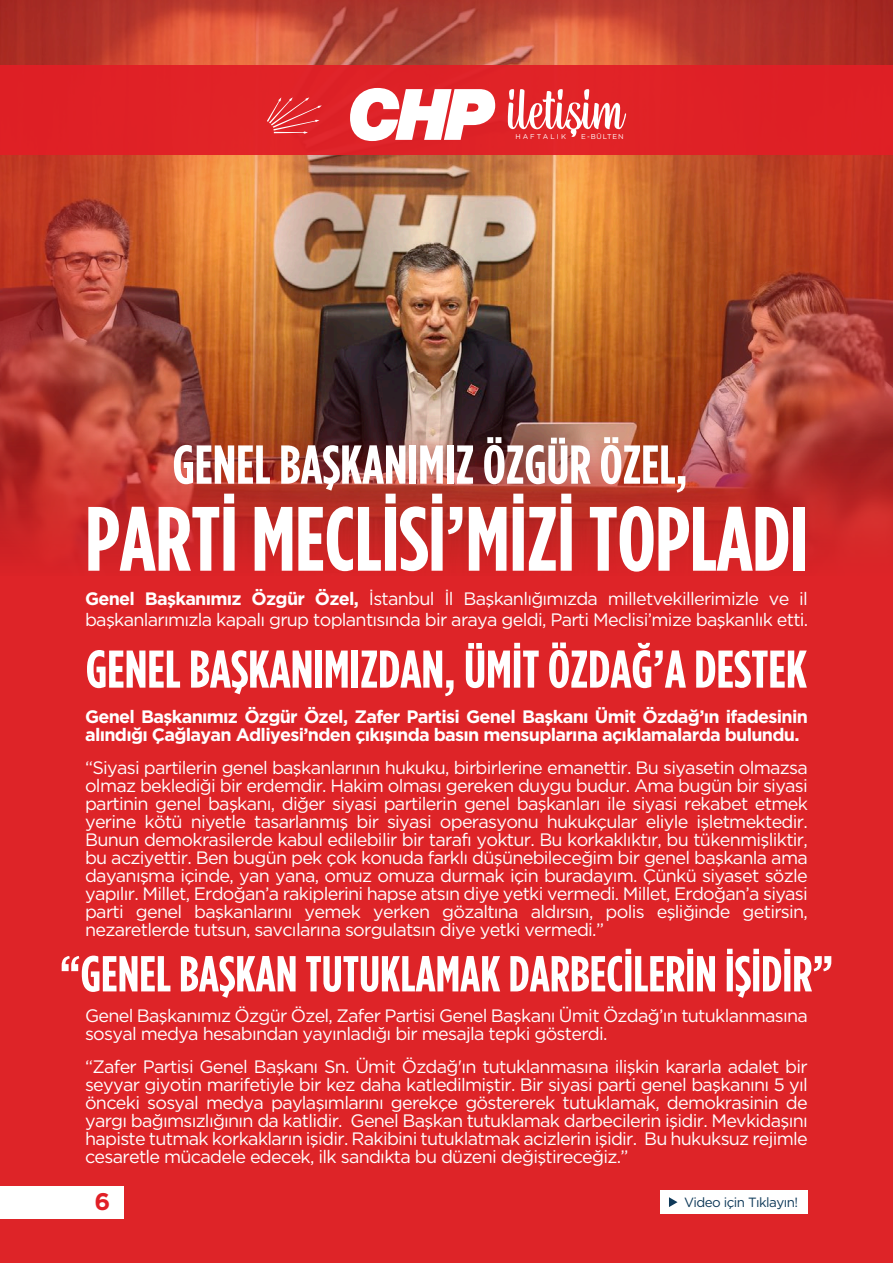
<style>
.page{position:relative;width:893px;height:1263px;background:#fff}
.page>*{position:absolute;margin:0;border:0;box-sizing:border-box;transform-origin:0 0}
.t1{font:700 91.05px "Gotham Cond";letter-spacing:-.005em;color:#fff}
.t2{font:700 54.6px "Gotham Cond";color:#fff}
.t3{font:700 52.95px "Gotham Cond";color:#fff}
.t4{font:700 50.4px "Gotham Cond";color:#fff}
.t5{font:700 24px "Gotham";color:#e11f26}
.t6{font:18px/18px "Gotham";letter-spacing:-.04em;color:#fff}
.t7{font:700 18px/18px "Gotham";letter-spacing:-.04em;color:#fff}
.t8{font:13.35px "Gotham";letter-spacing:-.04em;color:#0e3959}
.t9{font:6.9px "Gotham Book TR";letter-spacing:.3em;color:#fff}
.t10{font:6.9px "Gotham Book TR";letter-spacing:.255em;color:#fff}
.s1{font-weight:700}
</style>
<div class="page">
<div style="left:0;top:440px;width:893px;height:823px;background:#de2428"></div>
<img style="left:0;top:0;width:893px;height:563px">
<div style="left:0;top:1186px;width:124px;height:32px;background:#fff"></div>
<div style="left:0;top:66px;width:893px;height:89px;background:#e11f26"></div>
<svg style="left:267px;top:97px;width:55px;height:37px"></svg>
<svg style="left:507px;top:89px;width:119px;height:48px"></svg>
<svg style="left:350px;top:88px;width:145px;height:53px"></svg>
<div style="left:660px;top:1190px;width:148px;height:24px;background:#fff"></div>
<svg style="left:669px;top:1197px;width:8px;height:10px"></svg>
<p class="t9" style="left:515px;top:133px;width:52px">HAFTALIK</p>
<p class="t10" style="left:581px;top:133px;width:44px">E-BÜLTEN</p>
<h2 class="t2" style="left:173px;top:432px;width:516px">GENEL BAŞKANIMIZ ÖZGÜR ÖZEL,</h2>
<h1 class="t1" style="left:85px;top:485px;width:724px">PARTİ MECLİSİ’MİZİ TOPLADI</h1>
<p class="t6" style="left:85px;top:587px;width:725px;line-height:21px"><span class="s1">Genel Başkanımız Özgür Özel,</span> İstanbul İl Başkanlığımızda milletvekillerimizle ve il başkanlarımızla kapalı grup toplantısında bir araya geldi, Parti Meclisi’mize başkanlık etti.</p>
<h3 class="t3" style="left:86px;top:638px;width:723px">GENEL BAŞKANIMIZDAN, ÜMİT ÖZDAĞ’A DESTEK</h3>
<p class="t7" style="left:85px;top:707px;width:724px">Genel Başkanımız Özgür Özel, Zafer Partisi Genel Başkanı Ümit Özdağ’ın ifadesinin alındığı Çağlayan Adliyesi’nden çıkışında basın mensuplarına açıklamalarda bulundu.</p>
<p class="t6" style="left:85px;top:758px;width:724px;text-align:justify">“Siyasi partilerin genel başkanlarının hukuku, birbirlerine emanettir. Bu siyasetin olmazsa olmaz beklediği bir erdemdir. Hakim olması gereken duygu budur. Ama bugün bir siyasi partinin genel başkanı, diğer siyasi partilerin genel başkanları ile siyasi rekabet etmek yerine kötü niyetle tasarlanmış bir siyasi operasyonu hukukçular eliyle işletmektedir.<br>Bunun demokrasilerde kabul edilebilir bir tarafı yoktur. Bu korkaklıktır, bu tükenmişliktir, bu acziyettir. Ben bugün pek çok konuda farklı düşünebileceğim bir genel başkanla ama dayanışma içinde, yan yana, omuz omuza durmak için buradayım. Çünkü siyaset sözle yapılır. Millet, Erdoğan’a rakiplerini hapse atsın diye yetki vermedi. Millet, Erdoğan’a siyasi parti genel başkanlarını yemek yerken gözaltına aldırsın, polis eşliğinde getirsin, nezaretlerde tutsun, savcılarına sorgulatsın diye yetki vermedi.”</p>
<h3 class="t4" style="left:60px;top:944px;width:775px">“GENEL BAŞKAN TUTUKLAMAK DARBECİLERİN İŞİDİR”</h3>
<p class="t6" style="left:85px;top:1006px;width:724px">Genel Başkanımız Özgür Özel, Zafer Partisi Genel Başkanı Ümit Özdağ’ın tutuklanmasına sosyal medya hesabından yayınladığı bir mesajla tepki gösterdi.</p>
<p class="t6" style="left:85px;top:1057px;width:724px;text-align:justify">“Zafer Partisi Genel Başkanı Sn. Ümit Özdağ'ın tutuklanmasına ilişkin kararla adalet bir seyyar giyotin marifetiyle bir kez daha katledilmiştir. Bir siyasi parti genel başkanını 5 yıl önceki sosyal medya paylaşımlarını gerekçe göstererek tutuklamak, demokrasinin de yargı bağımsızlığının da katlidir. Genel Başkan tutuklamak darbecilerin işidir. Mevkidaşını hapiste tutmak korkakların işidir. Rakibini tutuklatmak acizlerin işidir. Bu hukuksuz rejimle cesaretle mücadele edecek, ilk sandıkta bu düzeni değiştireceğiz.”</p>
<p class="t8" style="left:684px;top:1193px;width:116px">Video için Tıklayın!</p>
<h3 class="t5" style="left:94px;top:1185px;width:17px">6</h3>
</div>
